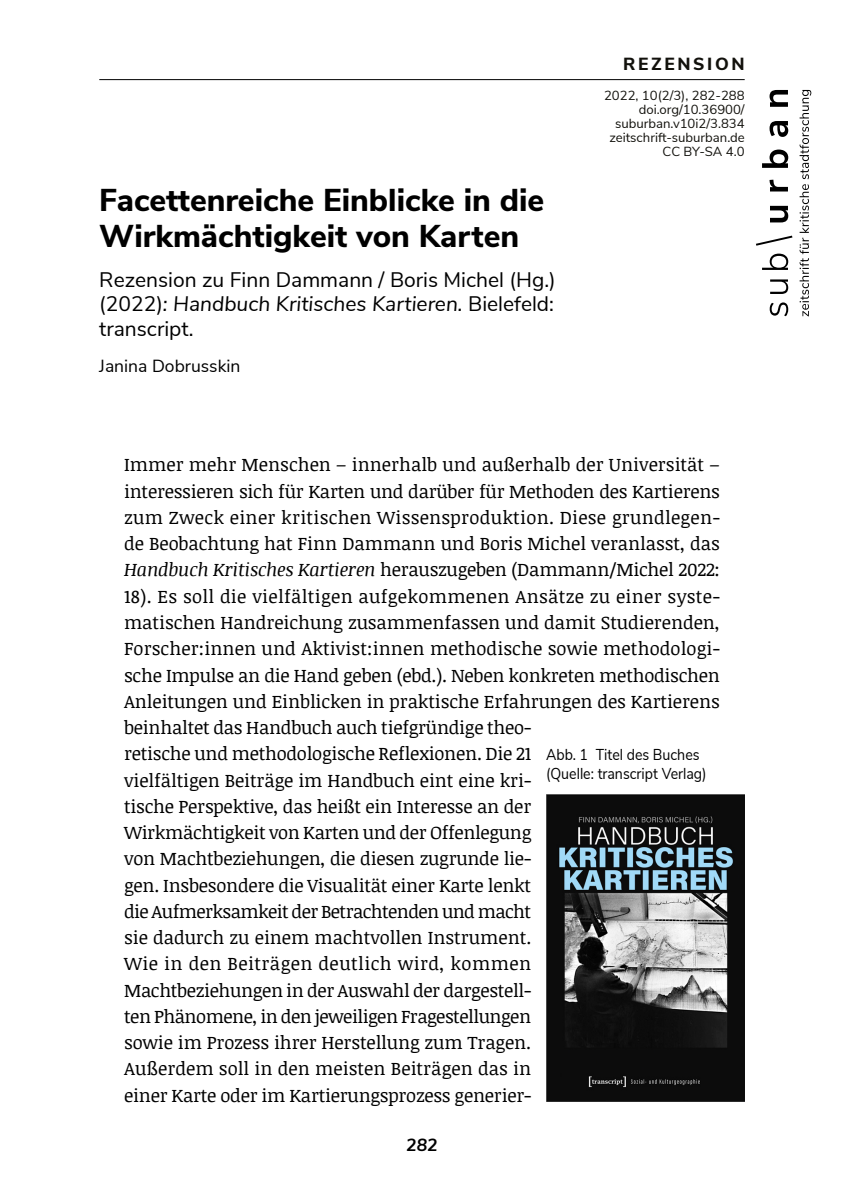
<style>
.page{position:relative;width:844px;height:1191px;background:#fff}
.page>*{position:absolute;margin:0;border:0;box-sizing:border-box;transform-origin:0 0}
.su1_titel{font:800 31.5px/36.8px "Nunito Sans";color:#000}
.su1_subtitel_rez{font:21px/24.5px "Nunito Sans";color:#000;text-align:justify}
.su3_fliesstext1{font:18.38px/26.2px "Noticia Text";letter-spacing:-.01em;color:#000}
.su1_autoren{font:17.5px "Nunito Sans";color:#000}
.t1{font:800 17.5px "Nunito Sans";letter-spacing:.15em;color:#12110c}
.t2{font:italic 700 17.5px "Nunito Sans";color:#000}
.su4_bildunterschrift{font:15.75px/19.2px "Nunito Sans";color:#000;scale:.9 1}
.su9_doi{font:13.12px/14px "Nunito Sans";color:#12110c;text-align:right}
.su9_cc-lizenz{font:13.12px "Nunito Sans";color:#12110c}
.s1{font-style:italic}
</style>
<div class="page">
<svg style="left:756px;top:90px;width:36px;height:226px"></svg>
<svg style="left:799px;top:90px;width:12px;height:226px"></svg>
<img style="left:546px;top:794px;width:198px;height:307px">
<hr style="left:99px;top:79px;width:645px;height:1px;background:#000">
<p class="t1" style="left:623px;top:51px;width:123px">Rezension</p>
<h1 class="su1_titel" style="left:99px;top:179px;width:446px">Facettenreiche Einblicke in die<br>Wirkmächtigkeit von Karten</h1>
<h2 class="su1_subtitel_rez" style="left:99px;top:266px;width:458px">Rezension zu Finn Dammann / Boris Michel (Hg.) (2022)<span class="s1">: Handbuch Kritisches Kartieren.</span> Bielefeld: transcript.</h2>
<p class="su1_autoren" style="left:99px;top:353px;width:143px">Janina Dobrusskin</p>
<p class="su9_doi" style="left:604px;top:88px;width:142px">2022, 10(2/3), 282-288</p>
<p class="su9_doi" style="left:615px;top:102px;width:131px">doi.org/10.36900/ suburban.v10i2/3.834</p>
<p class="su9_doi" style="left:609px;top:130px;width:137px">zeitschrift-suburban.de</p>
<p class="su9_cc-lizenz" style="left:662px;top:142px;width:84px">CC BY-SA 4.0</p>
<p class="su3_fliesstext1" style="left:124px;top:451px;width:597px">Immer mehr Menschen – innerhalb und außerhalb der Universität – interessieren sich für Karten und darüber für Methoden des Kartierens zum Zweck einer kritischen Wissensproduktion. Diese grundlegen&shy;de Beobachtung hat Finn Dammann und Boris Michel veranlasst, das <span class="s1">Handbuch Kritisches Kartieren</span> herauszugeben (Dammann/Michel 2022:<br>18). Es soll die vielfältigen aufgekommenen Ansätze zu einer syste&shy;matischen Handreichung zusammenfassen und damit Studierenden, Forscher:innen und Aktivist:innen methodische sowie methodologi&shy;sche Impulse an die Hand geben (ebd.). Neben konkreten methodischen Anleitungen und Einblicken in praktische Erfahrungen des Kartierens beinhaltet das Handbuch auch tiefgründige theo-<br>retische und methodologische Reflexionen. Die 21<br>vielfältigen Beiträge im Handbuch eint eine kri-<br>tische Perspektive, das heißt ein Interesse an der<br>Wirkmächtigkeit von Karten und der Offenlegung<br>von Machtbeziehungen, die diesen zugrunde lie-<br>gen. Insbesondere die Visualität einer Karte lenkt<br>die Aufmerksamkeit der Betrachtenden und macht<br>sie dadurch zu einem machtvollen Instrument.<br>Wie in den Beiträgen deutlich wird, kommen<br>Machtbeziehungen in der Auswahl der dargestell-<br>ten Phänomene, in den jeweiligen Fragestellungen<br>sowie im Prozess ihrer Herstellung zum Tragen.<br>Außerdem soll in den meisten Beiträgen das in<br>einer Karte oder im Kartierungsprozess generier-</p>
<p class="su4_bildunterschrift" style="left:546px;top:744px;width:180px">Abb. 1 Titel des Buches (Quelle: transcript Verlag)</p>
<p class="t2" style="left:406px;top:1132px;width:33px">282</p>
</div>
